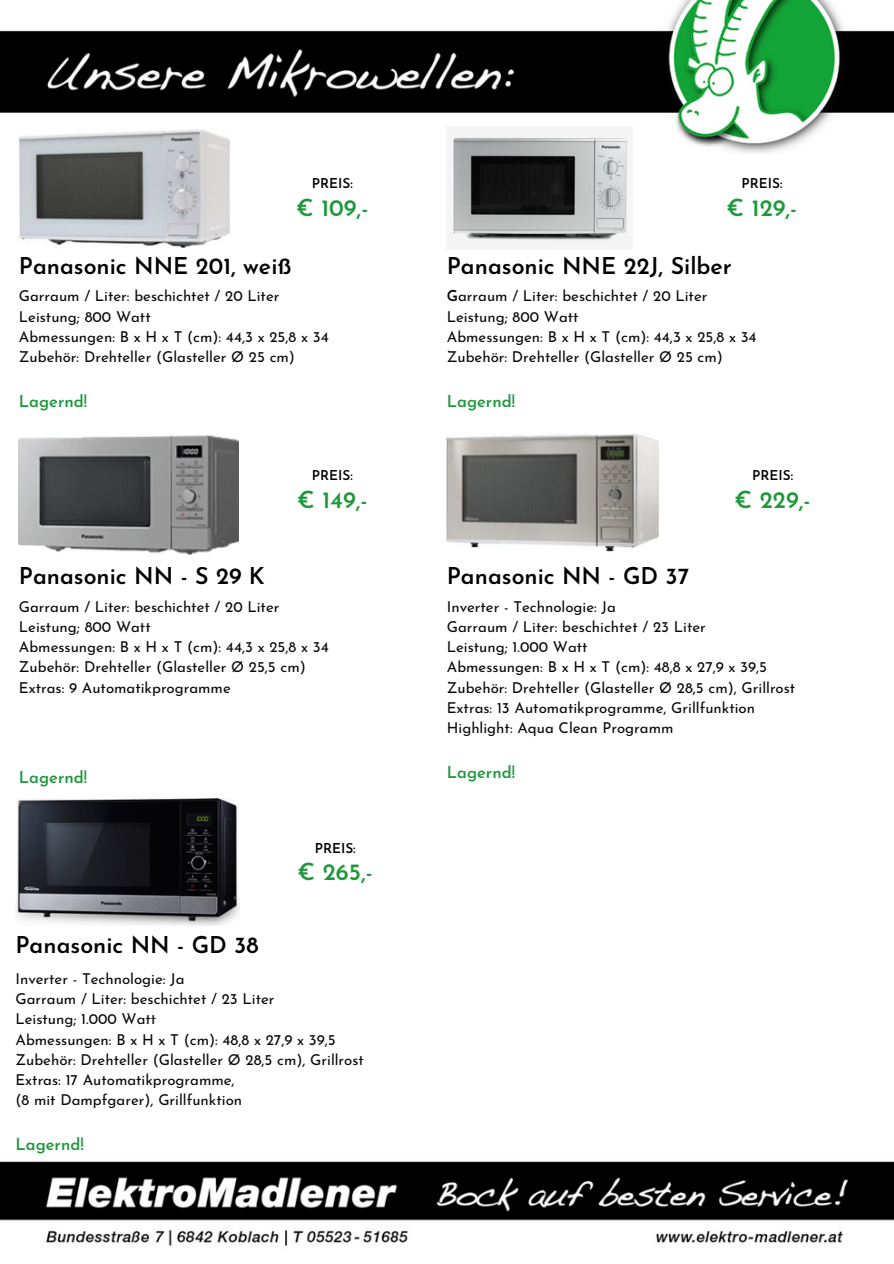
<style>
.page{position:relative;width:894px;height:1264px;background:#fff}
.page>*{position:absolute;margin:0;border:0;box-sizing:border-box;transform-origin:0 0}
.t1{font:600 23.4px "Josefin Sans";color:#1e993a}
.t2{font:600 23.1px "Josefin Sans";color:#000}
.t3{font:600 16.5px "Josefin Sans";color:#1e993a}
.t4{font:15px/20.2px "Josefin Sans";color:#080808}
.t5{font:600 13.5px "Josefin Sans";color:#000}
.s1{font-weight:600}
</style>
<div class="page">
<img style="left:0;top:0;width:893px;height:153px">
<img style="left:0;top:1161px;width:893px;height:85px">
<img style="left:19px;top:128px;width:211px;height:120px">
<img style="left:19px;top:435px;width:219px;height:120px">
<img style="left:446px;top:433px;width:212px;height:119px">
<img style="left:15px;top:798px;width:224px;height:127px">
<img style="left:446px;top:126px;width:186px;height:116px">
<p class="t5" style="left:312px;top:178px;width:42px">PREIS:</p>
<p class="t1" style="left:296px;top:198px;width:74px">€ 109,-</p>
<h2 class="t2" style="left:19px;top:256px;width:274px">Panasonic NNE 201, weiß</h2>
<h3 class="t4" style="left:19px;top:287px;width:311px">Garraum / Liter: beschichtet / 20 Liter Leistung; 800 Watt<br>Abmessungen: B x H x T (cm): 44,3 x 25,8 x 34<br>Zubehör: Drehteller (Glasteller Ø 25 cm)</h3>
<h2 class="t3" style="left:19px;top:395px;width:70px">Lagernd!</h2>
<h1 class="t2" style="left:19px;top:567px;width:247px">Panasonic NN - S 29 K</h1>
<h3 class="t5" style="left:312px;top:470px;width:42px">PREIS:</h3>
<h2 class="t1" style="left:297px;top:490px;width:72px">€ 149,-</h2>
<p class="t4" style="left:19px;top:598px;width:311px">Garraum / Liter: beschichtet / 20 Liter Leistung; 800 Watt<br>Abmessungen: B x H x T (cm): 44,3 x 25,8 x 34<br>Zubehör: Drehteller (Glasteller Ø 25,5 cm)<br>Extras: 9 Automatikprogramme</p>
<h1 class="t3" style="left:19px;top:770px;width:70px">Lagernd!</h1>
<p class="t5" style="left:314px;top:842px;width:42px">PREIS:</p>
<h1 class="t1" style="left:297px;top:862px;width:77px">€ 265,-</h1>
<h1 class="t2" style="left:15px;top:935px;width:244px">Panasonic NN - GD 38</h1>
<h3 class="t4" style="left:15px;top:969px;width:350px">Inverter - Technologie: Ja<br>Garraum / Liter: beschichtet / 23 Liter<br>Leistung; 1.000 Watt<br>Abmessungen: B x H x T (cm): 48,8 x 27,9 x 39,5<br>Zubehör: Drehteller (Glasteller Ø 28,5 cm), Grillrost Extras: 17 Automatikprogramme,<br>(8 mit Dampfgarer), Grillfunktion</h3>
<h2 class="t3" style="left:15px;top:1137px;width:70px">Lagernd!</h2>
<p class="t5" style="left:741px;top:178px;width:42px">PREIS:</p>
<h1 class="t1" style="left:726px;top:198px;width:72px">€ 129,-</h1>
<p class="t2" style="left:446px;top:256px;width:286px">Panasonic NNE 22J, Silber</p>
<p class="t4" style="left:446px;top:287px;width:311px"><span class="s1">G</span>arraum / Liter: beschichtet / 20 Liter Leistung; 800 Watt<br>Abmessungen: B x H x T (cm): 44,3 x 25,8 x 34<br>Zubehör: Drehteller (Glasteller Ø 25 cm)</p>
<p class="t3" style="left:446px;top:395px;width:70px">Lagernd!</p>
<p class="t5" style="left:752px;top:470px;width:42px">PREIS:</p>
<p class="t1" style="left:734px;top:490px;width:78px">€ 229,-</p>
<h3 class="t2" style="left:446px;top:567px;width:244px">Panasonic NN - GD 37</h3>
<h2 class="t4" style="left:446px;top:598px;width:350px">Inverter - Technologie: Ja<br>Garraum / Liter: beschichtet / 23 Liter<br>Leistung; 1.000 Watt<br>Abmessungen: B x H x T (cm): 48,8 x 27,9 x 39,5<br>Zubehör: Drehteller (Glasteller Ø 28,5 cm), Grillrost Extras: 13 Automatikprogramme, Grillfunktion Highlight: Aqua Clean Programm</h2>
<p class="t3" style="left:446px;top:766px;width:70px">Lagernd!</p>
</div>
